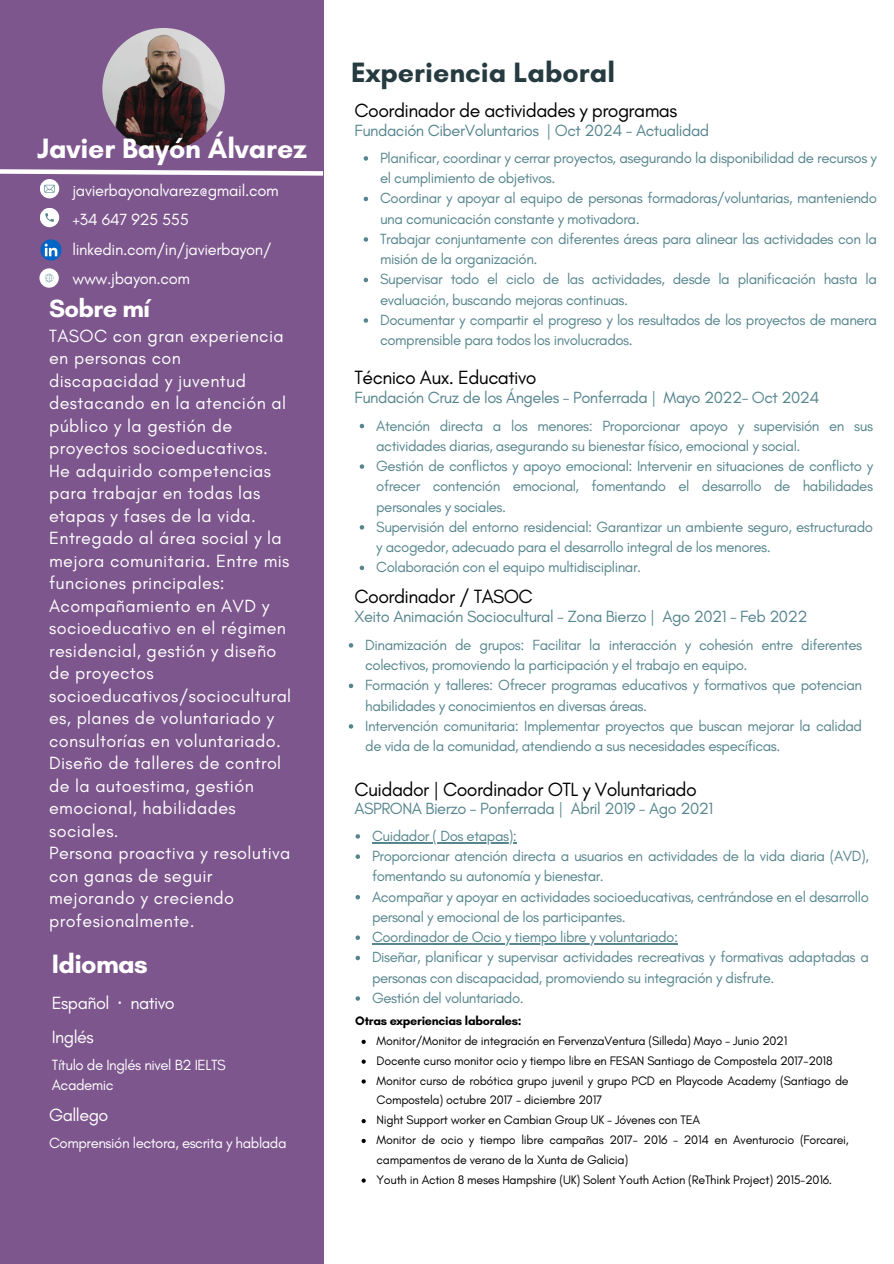
<style>
.page{position:relative;width:894px;height:1264px;background:#fff}
.page>*{position:absolute;margin:0;border:0;box-sizing:border-box;transform-origin:0 0}
.t1{font:700 28.5px "Glacial Indifference";color:#253b3f}
.t2{font:700 28.5px "Glacial Indifference";letter-spacing:-.005em;color:#fff}
.t3{font:700 27px "Glacial Indifference";letter-spacing:-.025em;color:#fff}
.t4{font:700 25.5px "Glacial Indifference";letter-spacing:-.025em;color:#fff}
.t5{font:19.5px "Glacial Indifference";letter-spacing:-.03em;color:#000}
.t6{font:18px/22.5px "Glacial Indifference";letter-spacing:.02em;color:#fff}
.t7{font:18px "Glacial Indifference";letter-spacing:-.03em;color:#fff}
.t8{font:16.5px "Glacial Indifference";letter-spacing:-.03em;color:#56858d}
.t9{font:16.5px/29.2px "Glacial Indifference";letter-spacing:-.02em;color:#fff}
.t10{font:15px/20.2px "Glacial Indifference";letter-spacing:-.03em;color:#56858d}
.t11{font:15px/20.2px "Glacial Indifference";letter-spacing:-.03em;color:#fff}
.t12{font:12.45px/19.8px "Glacial Indifference";letter-spacing:-.02em;color:#000}
.t13{font:700 12.45px "Glacial Indifference";letter-spacing:-.02em;color:#000}
.s1{font-family:"Noto Sans"}
</style>
<div class="page">
<div style="left:0;top:0;width:323px;height:1263px;background:#7d568d"></div>
<div style="left:40px;top:208px;width:19px;height:19px;background:#fff;border-radius:50%"></div>
<svg style="left:45px;top:213px;width:9px;height:9px"></svg>
<div style="left:40px;top:179px;width:19px;height:19px;background:#fff;border-radius:50%"></div>
<svg style="left:44px;top:185px;width:11px;height:8px"></svg>
<svg style="left:39px;top:268px;width:20px;height:20px"></svg>
<svg style="left:45px;top:274px;width:8px;height:8px"></svg>
<img style="left:102px;top:28px;width:123px;height:122px;border-radius:50%">
<svg style="left:0;top:167px;width:324px;height:11px"></svg>
<img style="left:40px;top:239px;width:22px;height:22px">
<svg style="left:361px;top:1039px;width:4px;height:4px"></svg>
<svg style="left:361px;top:1059px;width:4px;height:4px"></svg>
<svg style="left:361px;top:1079px;width:4px;height:4px"></svg>
<svg style="left:361px;top:1119px;width:4px;height:4px"></svg>
<svg style="left:361px;top:1138px;width:4px;height:4px"></svg>
<svg style="left:361px;top:1178px;width:4px;height:4px"></svg>
<svg style="left:363px;top:156px;width:5px;height:5px"></svg>
<svg style="left:363px;top:197px;width:5px;height:4px"></svg>
<svg style="left:363px;top:237px;width:5px;height:5px"></svg>
<svg style="left:363px;top:278px;width:5px;height:4px"></svg>
<svg style="left:363px;top:318px;width:5px;height:5px"></svg>
<svg style="left:359px;top:424px;width:5px;height:4px"></svg>
<svg style="left:359px;top:464px;width:5px;height:5px"></svg>
<svg style="left:359px;top:525px;width:5px;height:4px"></svg>
<svg style="left:359px;top:565px;width:5px;height:5px"></svg>
<svg style="left:348px;top:643px;width:5px;height:4px"></svg>
<svg style="left:348px;top:683px;width:5px;height:5px"></svg>
<svg style="left:348px;top:724px;width:5px;height:4px"></svg>
<svg style="left:355px;top:834px;width:5px;height:4px"></svg>
<hr style="left:372px;top:842px;width:144px;height:1px;background:#56858d">
<svg style="left:355px;top:854px;width:5px;height:5px"></svg>
<svg style="left:355px;top:895px;width:5px;height:4px"></svg>
<svg style="left:355px;top:935px;width:5px;height:5px"></svg>
<hr style="left:372px;top:943px;width:305px;height:1px;background:#56858d">
<svg style="left:355px;top:955px;width:5px;height:5px"></svg>
<svg style="left:355px;top:996px;width:5px;height:4px"></svg>
<p class="t2" style="left:37px;top:131px;width:271px">Javier Bayón Álvarez</p>
<h3 class="t9" style="left:72px;top:176px;width:208px">javierbayonalvarez@gmail.com +34 647 925 555 linkedin.com/in/javierbayon/ www.jbayon.com</h3>
<p class="t4" style="left:49px;top:293px;width:103px">Sobre mí</p>
<p class="t6" style="left:49px;top:324px;width:243px">TASOC con gran experiencia en personas con discapacidad y juventud destacando en la atención al público y la gestión de proyectos socioeducativos.<br>He adquirido competencias para trabajar en todas las etapas y fases de la vida.<br>Entregado al área social y la mejora comunitaria. Entre mis funciones principales:<br>Acompañamiento en AVD y socioeducativo en el régimen residencial, gestión y diseño de proyectos socioeducativos/sociocultural es, planes de voluntariado y consultorías en voluntariado.<br>Diseño de talleres de control de la autoestima, gestión emocional, habilidades sociales.<br>Persona proactiva y resolutiva con ganas de seguir mejorando y creciendo profesionalmente.</p>
<h4 class="t3" style="left:52px;top:947px;width:97px">Idiomas</h4>
<h2 class="t7" style="left:52px;top:991px;width:124px">Español <span class="s1">·</span> nativo</h2>
<h3 class="t6" style="left:52px;top:1025px;width:43px">Inglés</h3>
<h1 class="t11" style="left:52px;top:1054px;width:175px">Título de Inglés nivel B2 IELTS<br>Academic</h1>
<h3 class="t7" style="left:49px;top:1103px;width:61px">Gallego</h3>
<h4 class="t11" style="left:49px;top:1132px;width:239px">Comprensión lectora, escrita y hablada</h4>
<p class="t1" style="left:351px;top:54px;width:265px">Experiencia Laboral</p>
<h4 class="t5" style="left:354px;top:98px;width:324px">Coordinador de actividades y programas</h4>
<p class="t8" style="left:354px;top:120px;width:356px">Fundación CiberVoluntarios | Oct 2024 - Actualidad</p>
<p class="t10" style="left:380px;top:147px;width:498px">Planificar, coordinar y cerrar proyectos, asegurando la disponibilidad de recursos y el cumplimiento de objetivos.</p>
<p class="t10" style="left:380px;top:188px;width:498px">Coordinar y apoyar al equipo de personas formadoras/voluntarias, manteniendo una comunicación constante y motivadora.</p>
<p class="t10" style="left:380px;top:228px;width:498px">Trabajar conjuntamente con diferentes áreas para alinear las actividades con la misión de la organización.</p>
<h3 class="t10" style="left:380px;top:269px;width:498px">Supervisar todo el ciclo de las actividades, desde la planificación hasta la evaluación, buscando mejoras continuas.</h3>
<h4 class="t10" style="left:380px;top:309px;width:498px">Documentar y compartir el progreso y los resultados de los proyectos de manera comprensible para todos los involucrados.</h4>
<p class="t5" style="left:354px;top:365px;width:183px">Técnico Aux. Educativo</p>
<p class="t8" style="left:354px;top:387px;width:466px">Fundación Cruz de los Ángeles - Ponferrada | Mayo 2022- Oct 2024</p>
<p class="t10" style="left:376px;top:415px;width:498px">Atención directa a los menores: Proporcionar apoyo y supervisión en sus actividades diarias, asegurando su bienestar físico, emocional y social.</p>
<p class="t10" style="left:376px;top:455px;width:498px;text-align:justify">Gestión de conflictos y apoyo emocional: Intervenir en situaciones de conflicto y ofrecer contención emocional, fomentando el desarrollo de habilidades personales y sociales.</p>
<p class="t10" style="left:376px;top:516px;width:498px">Supervisión del entorno residencial: Garantizar un ambiente seguro, estructurado y acogedor, adecuado para el desarrollo integral de los menores.</p>
<h3 class="t10" style="left:376px;top:557px;width:266px">Colaboración con el equipo multidisciplinar.</h3>
<p class="t5" style="left:354px;top:584px;width:180px">Coordinador / TASOC</p>
<p class="t8" style="left:354px;top:606px;width:454px">Xeito Animación Sociocultural - Zona Bierzo | Ago 2021 - Feb 2022</p>
<h4 class="t10" style="left:365px;top:634px;width:498px">Dinamización de grupos: Facilitar la interacción y cohesión entre diferentes colectivos, promoviendo la participación y el trabajo en equipo.</h4>
<p class="t10" style="left:365px;top:675px;width:498px">Formación y talleres: Ofrecer programas educativos y formativos que potencian habilidades y conocimientos en diversas áreas.</p>
<p class="t10" style="left:365px;top:715px;width:498px">Intervención comunitaria: Implementar proyectos que buscan mejorar la calidad de vida de la comunidad, atendiendo a sus necesidades específicas.</p>
<p class="t5" style="left:354px;top:777px;width:343px">Cuidador | Coordinador OTL y Voluntariado</p>
<h3 class="t8" style="left:354px;top:798px;width:360px">ASPRONA Bierzo - Ponferrada | Abril 2019 - Ago 2021</h3>
<p class="t10" style="left:372px;top:825px;width:146px">Cuidador ( Dos etapas):</p>
<p class="t10" style="left:372px;top:845px;width:498px">Proporcionar atención directa a usuarios en actividades de la vida diaria (AVD), fomentando su autonomía y bienestar.</p>
<p class="t10" style="left:372px;top:886px;width:498px">Acompañar y apoyar en actividades socioeducativas, centrándose en el desarrollo personal y emocional de los participantes.</p>
<p class="t10" style="left:372px;top:926px;width:307px">Coordinador de Ocio y tiempo libre y voluntariado:</p>
<h5 class="t10" style="left:372px;top:947px;width:498px">Diseñar, planificar y supervisar actividades recreativas y formativas adaptadas a personas con discapacidad, promoviendo su integración y disfrute.</h5>
<p class="t10" style="left:372px;top:987px;width:153px">Gestión del voluntariado.</p>
<h3 class="t13" style="left:355px;top:1013px;width:168px">Otras experiencias laborales:</h3>
<h4 class="t12" style="left:376px;top:1030px;width:412px">Monitor/Monitor de integración en FervenzaVentura (Silleda) Mayo - Junio 2021</h4>
<h1 class="t12" style="left:376px;top:1050px;width:457px">Docente curso monitor ocio y tiempo libre en FESAN Santiago de Compostela 2017-2018</h1>
<p class="t12" style="left:376px;top:1070px;width:473px">Monitor curso de robótica grupo juvenil y grupo PCD en Playcode Academy (Santiago de<br>Compostela) octubre 2017 - diciembre 2017</p>
<h1 class="t12" style="left:376px;top:1109px;width:325px">Night Support worker en Cambian Group UK - Jóvenes con TEA</h1>
<h3 class="t12" style="left:376px;top:1129px;width:473px">Monitor de ocio y tiempo libre campañas 2017- 2016 - 2014 en Aventurocio (Forcarei, campamentos de verano de la Xunta de Galicia)</h3>
<h4 class="t12" style="left:376px;top:1169px;width:457px">Youth in Action 8 meses Hampshire (UK) Solent Youth Action (ReThink Project) 2015-2016.</h4>
</div>
